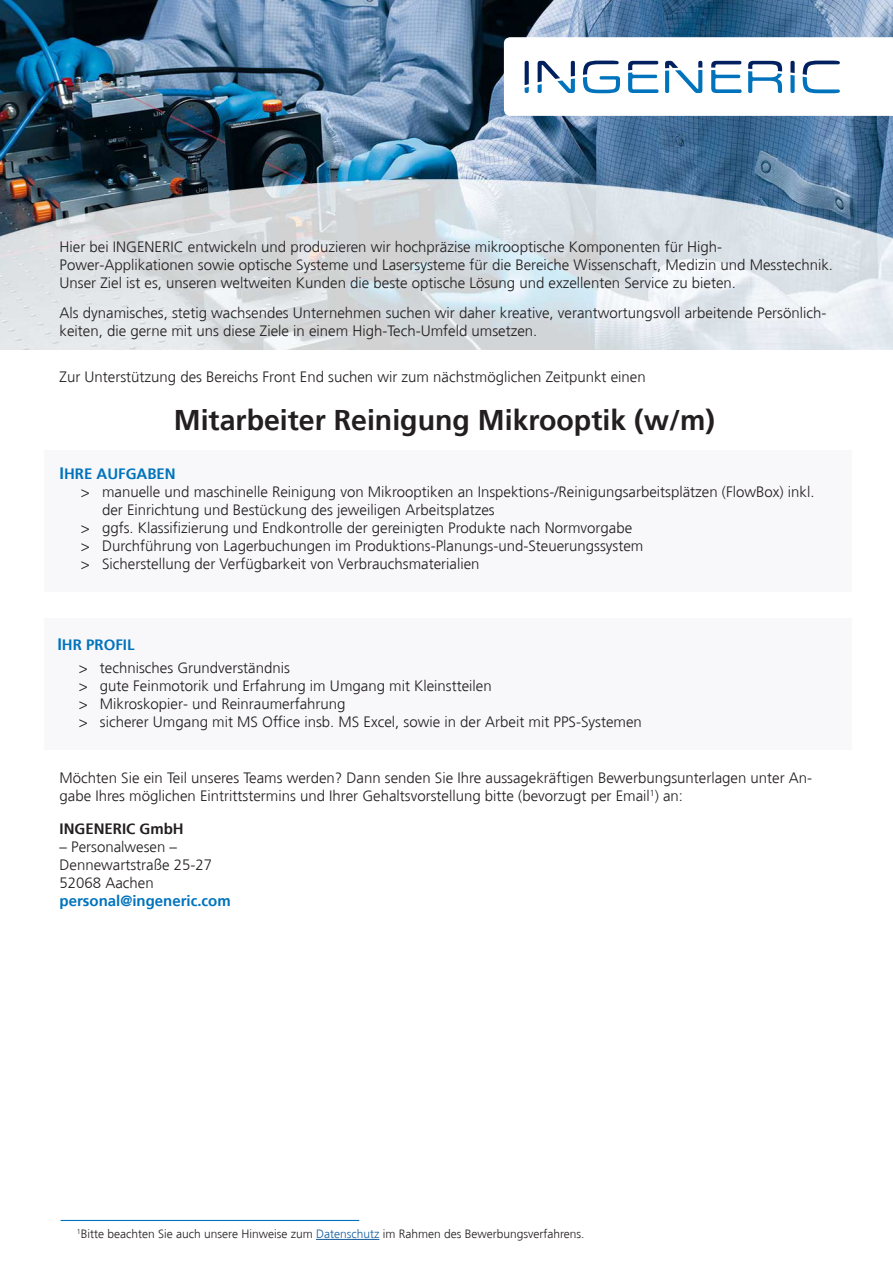
<style>
.page{position:relative;width:893px;height:1263px;background:#fff}
.page>*{position:absolute;margin:0;border:0;box-sizing:border-box;transform-origin:0 0}
.t1{font:700 28.5px "Frutiger";color:#231f20}
.t2{font:300 15px/18px "Frutiger";color:#231f20}
.t3{font:700 15px "Frutiger";color:#0073bc}
.t4{font:700 15px "Frutiger";color:#231f20}
.t5{font:300 12px "Frutiger";color:#231f20}
.s1{font-size:16.5px}
.s2{font-weight:700;font-size:16.5px;color:#0073bc}
.s3{font-weight:700;color:#0073bc}
.s4{color:#175d9e}
</style>
<div class="page">
<img style="left:0;top:0;width:893px;height:350px">
<div style="left:44px;top:619px;width:807px;height:131px;background:#f8f8fa"></div>
<div style="left:44px;top:450px;width:807px;height:141px;background:#f8f8fa"></div>
<hr style="left:316px;top:1239px;width:63px;height:1px;background:#175d9e">
<hr style="left:61px;top:1220px;width:298px;height:1px;background:#0073bc">
<svg style="left:504px;top:37px;width:389px;height:79px"></svg>
<p class="t2" style="left:60px;top:238px;width:775px">Hier bei INGENERIC entwickeln und produzieren wir hochpräzise mikrooptische Komponenten für High-<br>Power-Applikationen sowie optische Systeme und Lasersysteme für die Bereiche Wissenschaft, Medizin und Messtechnik.<br>Unser Ziel ist es, unseren weltweiten Kunden die beste optische Lösung und exzellenten Service zu bieten.</p>
<p class="t2" style="left:60px;top:304px;width:768px">Als dynamisches, stetig wachsendes Unternehmen suchen wir daher kreative, verantwortungsvoll arbeitende Persönlich&shy;keiten, die gerne mit uns diese Ziele in einem High-Tech-Umfeld umsetzen.</p>
<p class="t2" style="left:60px;top:368px;width:588px">Zur Unterstützung des Bereichs Front End suchen wir zum nächstmöglichen Zeitpunkt einen</p>
<h1 class="t1" style="left:174px;top:403px;width:543px">Mitarbeiter Reinigung Mikrooptik (w/m)</h1>
<p class="t3" style="left:60px;top:465px;width:118px"><span class="s1">I</span>HRE AUFGABEN</p>
<p class="t2" style="left:81px;top:483px;width:735px">&gt; manuelle und maschinelle Reinigung von Mikrooptiken an Inspektions-/Reinigungsarbeitsplätzen (FlowBox) inkl.</p>
<p class="t2" style="left:102px;top:501px;width:394px">der Einrichtung und Bestückung des jeweiligen Arbeitsplatzes</p>
<p class="t2" style="left:81px;top:519px;width:553px">&gt; ggfs. Klassifizierung und Endkontrolle der gereinigten Produkte nach Normvorgabe</p>
<p class="t2" style="left:81px;top:537px;width:564px">&gt; Durchführung von Lagerbuchungen im Produktions-Planungs-und-Steuerungssystem</p>
<p class="t2" style="left:81px;top:555px;width:400px">&gt; Sicherstellung der Verfügbarkeit von Verbrauchsmaterialien</p>
<p class="t2" style="left:79px;top:634px;width:213px;line-height:22.5px;text-indent:-21px"><span class="s2">I</span><span class="s3">HR PROFIL<br></span>&gt; technisches Grundverständnis</p>
<p class="t2" style="left:79px;top:677px;width:565px">&gt; gute Feinmotorik und Erfahrung im Umgang mit Kleinstteilen<br>&gt; Mikroskopier- und Reinraumerfahrung<br>&gt; sicherer Umgang mit MS Office insb. MS Excel, sowie in der Arbeit mit PPS-Systemen</p>
<p class="t2" style="left:60px;top:769px;width:754px">Möchten Sie ein Teil unseres Teams werden? Dann senden Sie Ihre aussagekräftigen Bewerbungsunterlagen unter An&shy;gabe Ihres möglichen Eintrittstermins und Ihrer Gehaltsvorstellung bitte (bevorzugt per Email<sup>1</sup>) an:</p>
<p class="t4" style="left:60px;top:820px;width:126px">INGENERIC GmbH</p>
<p class="t2" style="left:60px;top:838px;width:154px">– Personalwesen –<br>Dennewartstraße 25-27<br>52068 Aachen</p>
<p class="t3" style="left:60px;top:892px;width:173px">personal@ingeneric.com</p>
<p class="t5" style="left:77px;top:1227px;width:509px"><sup>1</sup>Bitte beachten Sie auch unsere Hinweise zum <span class="s4">Datenschutz</span> im Rahmen des Bewerbungsverfahrens.</p>
</div>
